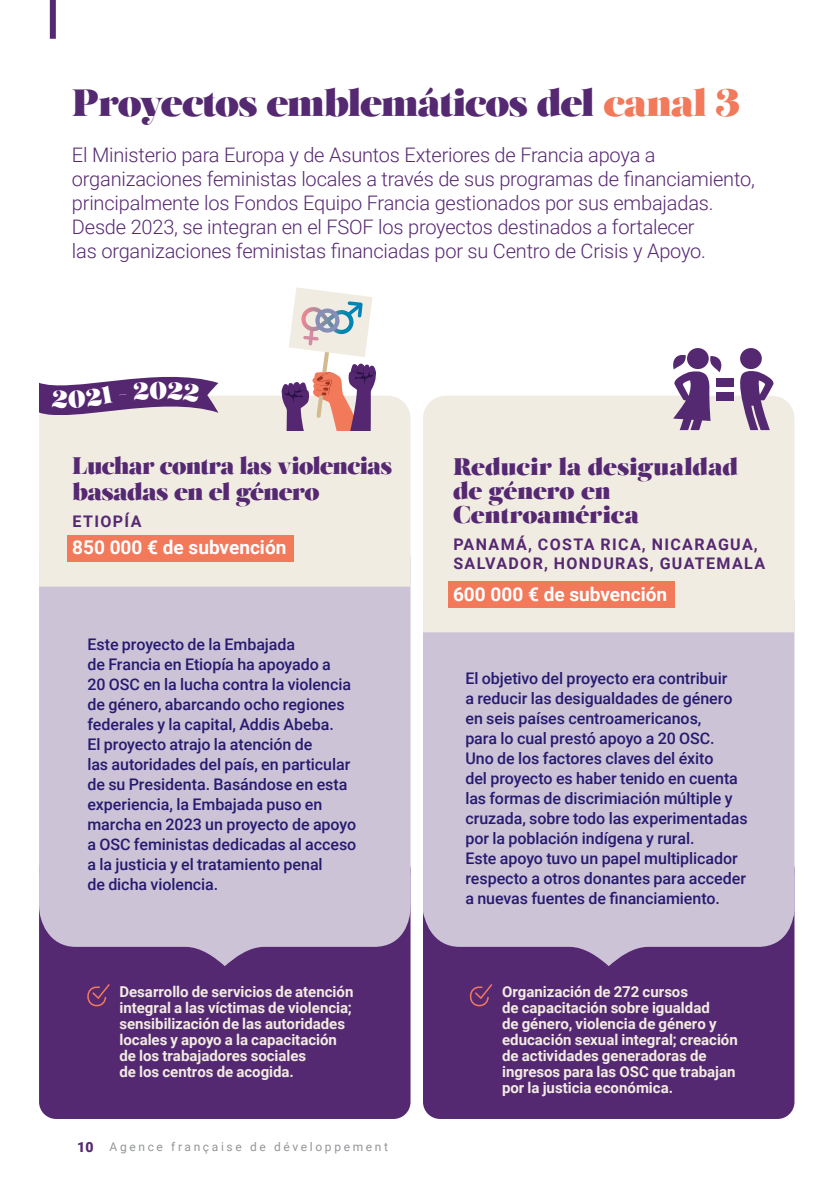
<style>
.page{position:relative;width:840px;height:1191px;background:#fff}
.page>*{position:absolute;margin:0;border:0;box-sizing:border-box;transform-origin:0 0}
.COUV_Titre{font:38px "Salome";letter-spacing:-.035em;color:#552872}
.COUV_Titre-2{font:24px/24px "Salome";letter-spacing:-.02em;color:#552872}
.COUV_Titre-3{font:24px/26px "Salome";letter-spacing:-.02em;color:#552872;scale:.95 1}
.t1{font:24px "Salome";color:#fff}
.t2{font:300 20px/24px "Roboto";letter-spacing:-.01em;color:#552872}
.t3{font:700 19px "Roboto";color:#fff}
.t4{font:500 16px/20px "Roboto";letter-spacing:-.005em;color:#261b6f}
.TITRES_-_POINTS{font:700 16px/19.2px "Roboto";letter-spacing:.085em;color:#552872}
.t5{font:700 15px/16px "Roboto";color:#f1ece2}
.t6{font:12px "Roboto";letter-spacing:.22em;color:#939598}
.s1{color:#f3795b}
.s2{font-weight:900;font-size:14px;color:#552872}
</style>
<div class="page">
<div style="left:423px;top:852px;width:371px;height:267px;background:#552872;border-radius:17px"></div>
<div style="left:423px;top:632px;width:371px;height:242px;background:#cdc3d7"></div>
<svg style="left:423px;top:874px;width:371px;height:92px"></svg>
<div style="left:39px;top:852px;width:371px;height:267px;background:#552872;border-radius:17px"></div>
<svg style="left:39px;top:918px;width:370px;height:48px"></svg>
<div style="left:39px;top:586px;width:371px;height:332px;background:#cdc3d7"></div>
<div style="left:423px;top:396px;width:371px;height:236px;background:#f1ece2"></div>
<div style="left:39px;top:396px;width:371px;height:190px;background:#f1ece2"></div>
<div style="left:50px;top:0;width:6px;height:39px;background:#552872"></div>
<div style="left:67px;top:535px;width:227px;height:27px;background:#f3795b"></div>
<div style="left:448px;top:581px;width:226px;height:27px;background:#f3795b"></div>
<svg style="left:281px;top:287px;width:95px;height:143px"></svg>
<svg style="left:732px;top:371px;width:43px;height:59px;background:#a48cae"></svg>
<div style="left:739px;top:348px;width:22px;height:21px;background:#552872;border-radius:50%"></div>
<div style="left:715px;top:378px;width:18px;height:9px;background:#552872"></div>
<div style="left:715px;top:392px;width:18px;height:8px;background:#552872"></div>
<svg style="left:686px;top:348px;width:22px;height:21px"></svg>
<svg style="left:670px;top:353px;width:53px;height:77px"></svg>
<svg style="left:87px;top:984px;width:23px;height:23px"></svg>
<svg style="left:469px;top:984px;width:24px;height:23px"></svg>
<svg style="left:39px;top:377px;width:179px;height:37px;background:#79558c"></svg>
<p class="COUV_Titre" style="left:72px;top:78px;width:669px">Proyectos emblemáticos del <span class="s1">canal 3</span></p>
<p class="t2" style="left:72px;top:143px;width:684px">El Ministerio para Europa y de Asuntos Exteriores de Francia apoya a organizaciones feministas locales a través de sus programas de financiamiento, principalmente los Fondos Equipo Francia gestionados por sus embajadas.<br>Desde 2023, se integran en el FSOF los proyectos destinados a fortalecer<br>las organizaciones feministas financiadas por su Centro de Crisis y Apoyo.</p>
<h2 class="t1" style="left:149px;top:375px;width:20px">0</h2>
<p class="COUV_Titre-3" style="left:72px;top:452px;width:338px">Luchar contra las violencias basadas en el género</p>
<p class="TITRES_-_POINTS" style="left:72px;top:511px;width:70px">ETIOPÍA</p>
<p class="t3" style="left:72px;top:534px;width:215px">850 000 € de subvención</p>
<p class="t4" style="left:87px;top:634px;width:270px">Este proyecto de la Embajada<br>de Francia en Etiopía ha apoyado a<br>20 OSC en la lucha contra la violencia de género, abarcando ocho regiones federales y la capital, Addis Abeba.<br>El proyecto atrajo la atención de<br>las autoridades del país, en particular de su Presidenta. Basándose en esta experiencia, la Embajada puso en marcha en 2023 un proyecto de apoyo a OSC feministas dedicadas al acceso a la justicia y el tratamiento penal<br>de dicha violencia.</p>
<p class="COUV_Titre-2" style="left:453px;top:454px;width:287px">Reducir la desigualdad de género en<br>Centroamérica</p>
<p class="TITRES_-_POINTS" style="left:453px;top:534px;width:313px">PANAMÁ, COSTA RICA, NICARAGUA,<br>SALVADOR, HONDURAS, GUATEMALA</p>
<p class="t3" style="left:453px;top:580px;width:215px">600 000 € de subvención</p>
<p class="t4" style="left:465px;top:668px;width:283px">El objetivo del proyecto era contribuir<br>a reducir las desigualdades de género en seis países centroamericanos,<br>para lo cual prestó apoyo a 20 OSC.<br>Uno de los factores claves del éxito<br>del proyecto es haber tenido en cuenta las formas de discrimiación múltiple y cruzada, sobre todo las experimentadas por la población indígena y rural.<br>Este apoyo tuvo un papel multiplicador respecto a otros donantes para acceder a nuevas fuentes de financiamiento.</p>
<p class="t5" style="left:119px;top:982px;width:235px">Desarrollo de servicios de atención integral a las víctimas de violencia; sensibilización de las autoridades locales y apoyo a la capacitación de los trabajadores sociales<br>de los centros de acogida.</p>
<p class="t5" style="left:501px;top:982px;width:237px">Organización de 272 cursos<br>de capacitación sobre igualdad<br>de género, violencia de género y educación sexual integral; creación de actividades generadoras de ingresos para las OSC que trabajan por la justicia económica.</p>
<p class="t6" style="left:77px;top:1138px;width:312px"><span class="s2">10</span> Agence française de développement</p>
</div>
